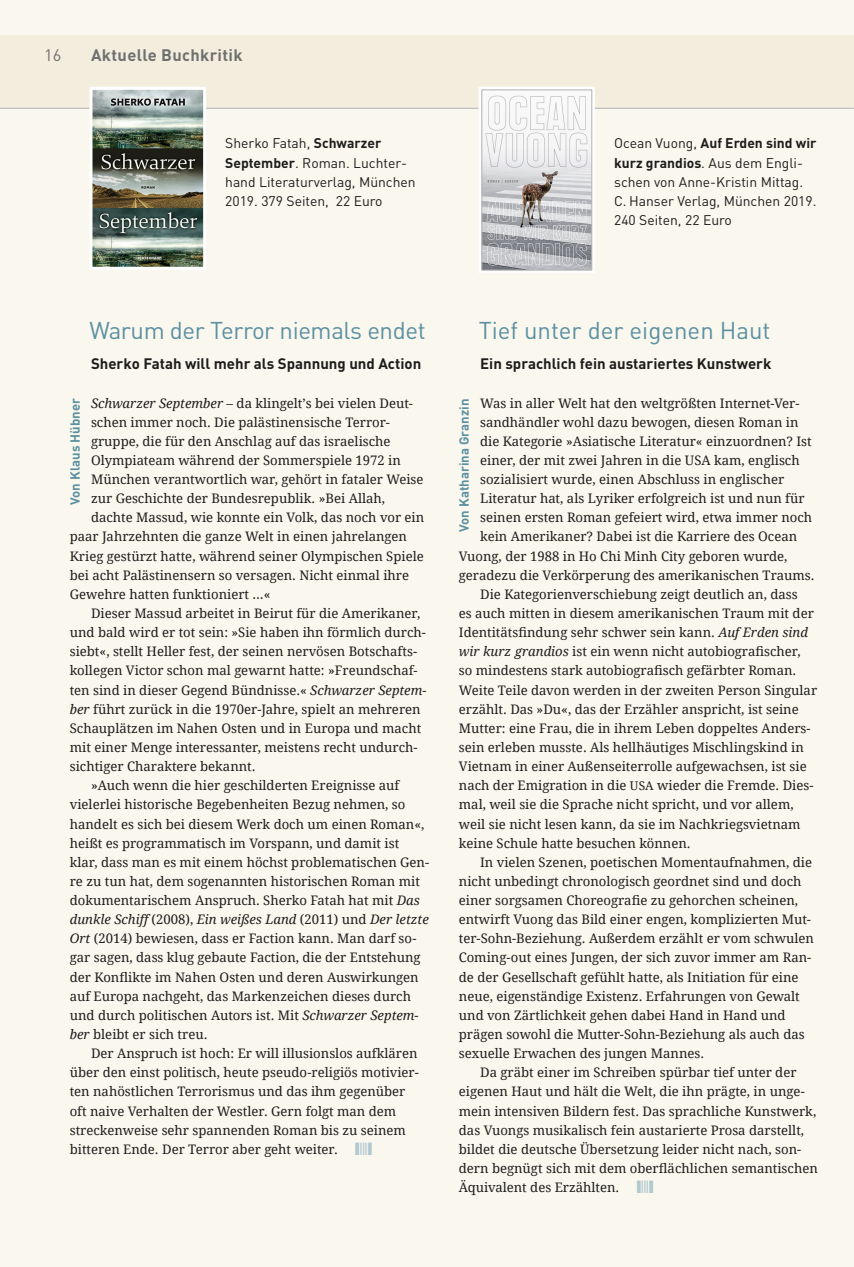
<style>
.page{position:relative;width:854px;height:1267px;background:#fff}
.page>*{position:absolute;margin:0;border:0;box-sizing:border-box;transform-origin:0 0}
.t1{font:24px "DINOT";letter-spacing:-.015em;color:#5b91a0}
.t2{font:700 16.5px "DINOT";letter-spacing:.02em;color:#70706f}
.t3{font:16.5px "DINOT";color:#70706f}
.t4{font:700 15px "DINOT";color:#1d1d1b}
.t5{font:13.8px/19px "DINOT";color:#1d1d1b}
.t6{font:13.2px "Droid Serif";color:#1d1d1b}
.t7{font:italic 13.2px "Droid Serif";color:#1d1d1b}
.t8{font:700 13.2px "DINOT";color:#5b91a0}
.s1{font-weight:700}
.s2{font-style:italic}
.s3{font-style:normal}
.s4{font-size:12px}
</style>
<div class="page">
<div style="left:0;top:0;width:852px;height:1266px;background:#faf7ef"></div>
<div style="left:0;top:36px;width:852px;height:72px;background:#f3edde"></div>
<hr style="left:0;top:108px;width:852px;height:1px;background:#b2b2b2">
<hr style="left:852px;top:0;width:2px;height:1266px;background:#faf7ef">
<hr style="left:852px;top:36px;width:2px;height:72px;background:#f3edde">
<img style="left:93px;top:91px;width:109px;height:175px">
<div style="left:89px;top:87px;width:117px;height:183px;border:3px solid #fff"></div>
<img style="left:484px;top:92px;width:106px;height:176px">
<div style="left:479px;top:87px;width:116px;height:186px;border:3px solid #fff"></div>
<div style="left:482px;top:90px;width:110px;height:180px;border:1px solid #b2b2b2"></div>
<p class="t3" style="left:44px;top:44px;width:19px">16</p>
<p class="t2" style="left:91px;top:44px;width:153px">Aktuelle Buchkritik</p>
<p class="t5" style="left:225px;top:133px;width:192px">Sherko Fatah, <span class="s1">Schwarzer<br>September</span>. Roman. Luchter&shy;hand Literaturverlag, München<br>2019. 379 Seiten, 22 Euro</p>
<p class="t5" style="left:614px;top:133px;width:204px">Ocean Vuong, <span class="s1">Auf Erden sind wir kurz grandios</span>. Aus dem Engli&shy;schen von Anne-Kristin Mittag.<br>C. Hanser Verlag, München 2019.<br>240 Seiten, 22 Euro</p>
<h1 class="t1" style="left:90px;top:314px;width:338px">Warum der Terror niemals endet</h1>
<p class="t4" style="left:91px;top:353px;width:332px">Sherko Fatah will mehr als Spannung und Action</p>
<p class="t6" style="left:91px;top:394px;width:323px"><span class="s2">Schwarzer September</span> – da klingelt’s bei vielen Deut-</p>
<p class="t6" style="left:91px;top:414px;width:300px">schen immer noch. Die palästinensische Terror-</p>
<p class="t6" style="left:91px;top:433px;width:301px">gruppe, die für den Anschlag auf das israelische</p>
<p class="t6" style="left:91px;top:452px;width:311px">Olympiateam während der Sommerspiele 1972 in</p>
<p class="t6" style="left:91px;top:471px;width:334px">München verantwortlich war, gehört in fataler Weise</p>
<p class="t6" style="left:91px;top:490px;width:296px">zur Geschichte der Bundesrepublik. »Bei Allah,</p>
<p class="t6" style="left:91px;top:509px;width:335px">dachte Massud, wie konnte ein Volk, das noch vor ein</p>
<p class="t6" style="left:70px;top:528px;width:339px">paar Jahrzehnten die ganze Welt in einen jahrelangen</p>
<p class="t6" style="left:70px;top:547px;width:355px">Krieg gestürzt hatte, während seiner Olympischen Spiele</p>
<p class="t6" style="left:70px;top:567px;width:341px">bei acht Palästinensern so versagen. Nicht einmal ihre</p>
<p class="t6" style="left:70px;top:586px;width:202px">Gewehre hatten funktioniert …«</p>
<p class="t6" style="left:91px;top:605px;width:331px">Dieser Massud arbeitet in Beirut für die Amerikaner,</p>
<p class="t6" style="left:70px;top:624px;width:358px">und bald wird er tot sein: »Sie haben ihn förmlich durch-</p>
<p class="t6" style="left:70px;top:643px;width:349px">siebt«, stellt Heller fest, der seinen nervösen Botschafts-</p>
<p class="t6" style="left:70px;top:662px;width:349px">kollegen Victor schon mal gewarnt hatte: »Freundschaf-</p>
<p class="t6" style="left:70px;top:681px;width:358px">ten sind in dieser Gegend Bündnisse.« <span class="s2">Schwarzer Septem-</span></p>
<p class="t6" style="left:70px;top:700px;width:352px"><span class="s2">ber</span> führt zurück in die 1970er-Jahre, spielt an mehreren</p>
<p class="t6" style="left:70px;top:720px;width:353px">Schauplätzen im Nahen Osten und in Europa und macht</p>
<p class="t6" style="left:70px;top:739px;width:349px">mit einer Menge interessanter, meistens recht undurch-</p>
<p class="t6" style="left:70px;top:758px;width:187px">sichtiger Charaktere bekannt.</p>
<p class="t6" style="left:91px;top:777px;width:310px">»Auch wenn die hier geschilderten Ereignisse auf</p>
<p class="t6" style="left:70px;top:796px;width:337px">vielerlei historische Begebenheiten Bezug nehmen, so</p>
<p class="t6" style="left:70px;top:815px;width:356px">handelt es sich bei diesem Werk doch um einen Roman«,</p>
<p class="t6" style="left:70px;top:834px;width:331px">heißt es programmatisch im Vorspann, und damit ist</p>
<p class="t6" style="left:70px;top:853px;width:361px">klar, dass man es mit einem höchst problematischen Gen-</p>
<p class="t6" style="left:70px;top:872px;width:352px">re zu tun hat, dem sogenannten historischen Roman mit</p>
<p class="t6" style="left:70px;top:892px;width:352px">dokumentarischem Anspruch. Sherko Fatah hat mit <span class="s2">Das</span></p>
<p class="t7" style="left:70px;top:911px;width:361px">dunkle Schiff <span class="s3">(2008),</span> Ein weißes Land <span class="s3">(2011) und</span> Der letzte</p>
<p class="t6" style="left:70px;top:930px;width:348px"><span class="s2">Ort</span> (2014) bewiesen, dass er Faction kann. Man darf so-</p>
<p class="t6" style="left:70px;top:949px;width:352px">gar sagen, dass klug gebaute Faction, die der Entstehung</p>
<p class="t6" style="left:70px;top:968px;width:350px">der Konflikte im Nahen Osten und deren Auswirkungen</p>
<p class="t6" style="left:70px;top:987px;width:343px">auf Europa nachgeht, das Markenzeichen dieses durch</p>
<p class="t6" style="left:70px;top:1006px;width:350px">und durch politischen Autors ist. Mit <span class="s2">Schwarzer Septem-</span></p>
<p class="t6" style="left:70px;top:1025px;width:139px"><span class="s2">ber</span> bleibt er sich treu.</p>
<p class="t6" style="left:91px;top:1045px;width:328px">Der Anspruch ist hoch: Er will illusionslos aufklären</p>
<p class="t6" style="left:70px;top:1064px;width:351px">über den einst politisch, heute pseudo-religiös motivier-</p>
<p class="t6" style="left:70px;top:1083px;width:337px">ten nahöstlichen Terrorismus und das ihm gegenüber</p>
<p class="t6" style="left:70px;top:1102px;width:328px">oft naive Verhalten der Westler. Gern folgt man dem</p>
<p class="t6" style="left:70px;top:1121px;width:338px">streckenweise sehr spannenden Roman bis zu seinem</p>
<p class="t6" style="left:70px;top:1140px;width:270px">bitteren Ende. Der Terror aber geht weiter.</p>
<p class="t8" style="left:66px;top:505px;width:108px;rotate:-90deg">Von Klaus Hübner</p>
<h1 class="t1" style="left:479px;top:314px;width:293px">Tief unter der eigenen Haut</h1>
<p class="t4" style="left:480px;top:353px;width:293px">Ein sprachlich fein austariertes Kunstwerk</p>
<p class="t6" style="left:480px;top:394px;width:321px">Was in aller Welt hat den weltgrößten Internet-Ver-</p>
<p class="t6" style="left:480px;top:414px;width:320px">sandhändler wohl dazu bewogen, diesen Roman in</p>
<p class="t6" style="left:480px;top:433px;width:333px">die Kategorie »Asiatische Literatur« einzuordnen? Ist</p>
<p class="t6" style="left:480px;top:452px;width:321px">einer, der mit zwei Jahren in die USA kam, englisch</p>
<p class="t6" style="left:480px;top:471px;width:306px">sozialisiert wurde, einen Abschluss in englischer</p>
<p class="t6" style="left:480px;top:490px;width:326px">Literatur hat, als Lyriker erfolgreich ist und nun für</p>
<p class="t6" style="left:480px;top:509px;width:333px">seinen ersten Roman gefeiert wird, etwa immer noch</p>
<p class="t6" style="left:480px;top:528px;width:319px">kein Amerikaner? Dabei ist die Karriere des Ocean</p>
<p class="t6" style="left:459px;top:547px;width:330px">Vuong, der 1988 in Ho Chi Minh City geboren wurde,</p>
<p class="t6" style="left:459px;top:567px;width:357px">geradezu die Verkörperung des amerikanischen Traums.</p>
<p class="t6" style="left:480px;top:586px;width:319px">Die Kategorienverschiebung zeigt deutlich an, dass</p>
<p class="t6" style="left:459px;top:605px;width:356px">es auch mitten in diesem amerikanischen Traum mit der</p>
<p class="t6" style="left:459px;top:624px;width:351px">Identitätsfindung sehr schwer sein kann. <span class="s2">Auf Erden sind</span></p>
<p class="t6" style="left:459px;top:643px;width:343px"><span class="s2">wir kurz grandios</span> ist ein wenn nicht autobiografischer,</p>
<p class="t6" style="left:459px;top:662px;width:339px">so mindestens stark autobiografisch gefärbter Roman.</p>
<p class="t6" style="left:459px;top:681px;width:360px">Weite Teile davon werden in der zweiten Person Singular</p>
<p class="t6" style="left:459px;top:700px;width:341px">erzählt. Das »Du«, das der Erzähler anspricht, ist seine</p>
<p class="t6" style="left:459px;top:720px;width:353px">Mutter: eine Frau, die in ihrem Leben doppeltes Anders-</p>
<p class="t6" style="left:459px;top:739px;width:346px">sein erleben musste. Als hellhäutiges Mischlingskind in</p>
<p class="t6" style="left:459px;top:758px;width:349px">Vietnam in einer Außenseiterrolle aufgewachsen, ist sie</p>
<p class="t6" style="left:459px;top:777px;width:356px">nach der Emigration in die <span class="s4">USA</span> wieder die Fremde. Dies-</p>
<p class="t6" style="left:459px;top:796px;width:336px">mal, weil sie die Sprache nicht spricht, und vor allem,</p>
<p class="t6" style="left:459px;top:815px;width:343px">weil sie nicht lesen kann, da sie im Nachkriegsvietnam</p>
<p class="t6" style="left:459px;top:834px;width:233px">keine Schule hatte besuchen können.</p>
<p class="t6" style="left:480px;top:853px;width:333px">In vielen Szenen, poetischen Momentaufnahmen, die</p>
<p class="t6" style="left:459px;top:873px;width:344px">nicht unbedingt chronologisch geordnet sind und doch</p>
<p class="t6" style="left:459px;top:892px;width:341px">einer sorgsamen Choreografie zu gehorchen scheinen,</p>
<p class="t6" style="left:459px;top:911px;width:354px">entwirft Vuong das Bild einer engen, komplizierten Mut-</p>
<p class="t6" style="left:459px;top:930px;width:357px">ter-Sohn-Beziehung. Außerdem erzählt er vom schwulen</p>
<p class="t6" style="left:459px;top:949px;width:354px">Coming-out eines Jungen, der sich zuvor immer am Ran-</p>
<p class="t6" style="left:459px;top:968px;width:341px">de der Gesellschaft gefühlt hatte, als Initiation für eine</p>
<p class="t6" style="left:459px;top:987px;width:342px">neue, eigenständige Existenz. Erfahrungen von Gewalt</p>
<p class="t6" style="left:459px;top:1006px;width:328px">und von Zärtlichkeit gehen dabei Hand in Hand und</p>
<p class="t6" style="left:459px;top:1026px;width:347px">prägen sowohl die Mutter-Sohn-Beziehung als auch das</p>
<p class="t6" style="left:459px;top:1045px;width:247px">sexuelle Erwachen des jungen Mannes.</p>
<p class="t6" style="left:480px;top:1064px;width:318px">Da gräbt einer im Schreiben spürbar tief unter der</p>
<p class="t6" style="left:459px;top:1083px;width:347px">eigenen Haut und hält die Welt, die ihn prägte, in unge-</p>
<p class="t6" style="left:459px;top:1102px;width:359px">mein intensiven Bildern fest. Das sprachliche Kunstwerk,</p>
<p class="t6" style="left:459px;top:1121px;width:347px">das Vuongs musikalisch fein austarierte Prosa darstellt,</p>
<p class="t6" style="left:459px;top:1140px;width:344px">bildet die deutsche Übersetzung leider nicht nach, son-</p>
<p class="t6" style="left:459px;top:1159px;width:360px">dern begnügt sich mit dem oberflächlichen semantischen</p>
<p class="t6" style="left:459px;top:1179px;width:162px">Äquivalent des Erzählten.</p>
<p class="t8" style="left:455px;top:532px;width:134px;rotate:-90deg">Von Katharina Granzin</p>
</div>
